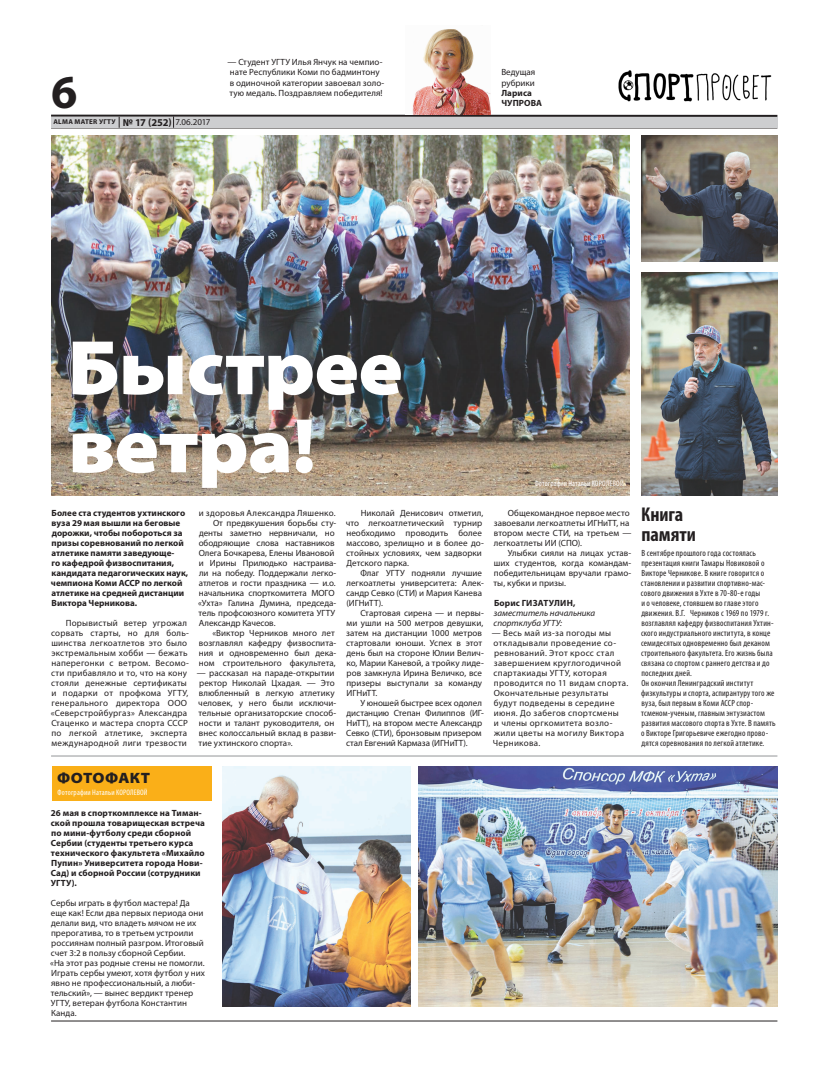
<style>
.page{position:relative;width:820px;height:1078px;background:#fff}
.page>*{position:absolute;margin:0;border:0;box-sizing:border-box;transform-origin:0 0}
.t1{font:900 semi-expanded 78px/78px "Myriad Pro";letter-spacing:-.01em;color:#fff}
.t2{font:700 47.4px "Myriad Pro";color:#231f20}
.t3{font:700 condensed 20px/20px "Myriad Pro";letter-spacing:-.005em;color:#231f20}
.t4{font:900 semi-expanded 15px "Myriad Pro";letter-spacing:.02em;color:#231f20}
.t5{font:9px/10px "Myriad Pro";letter-spacing:.005em;color:#231f20}
.t6{font:condensed 9px/10px "Myriad Pro";letter-spacing:.015em;color:#231f20}
.t7{font:700 9px/10px "Myriad Pro";letter-spacing:.005em;color:#231f20}
.t8{font:9px/10px "Myriad Pro";letter-spacing:.025em;color:#231f20}
.t9{font:9px/10px "Myriad Pro";letter-spacing:.035em;color:#231f20}
.t10{font:italic 9px/10px "Myriad Pro";color:#231f20}
.t11{font:condensed 8px "Myriad Pro";letter-spacing:.02em;color:#fff}
.t12{font:700 7px "Myriad Pro";letter-spacing:.04em;color:#231f20}
.s1{font-size:10.5px}
.s2{font-weight:400;font-size:9px}
</style>
<div class="page">
<hr style="left:51px;top:128px;width:726px;height:1px;background:#231f20">
<hr style="left:51px;top:115px;width:726px;height:2px;background:#231f20">
<div style="left:51px;top:117px;width:726px;height:11px;background:#cdced0"></div>
<svg style="left:173px;top:116px;width:1px;height:12px"></svg>
<hr style="left:51px;top:1020px;width:726px;height:1px;background:#231f20">
<img style="left:412px;top:29px;width:78px;height:85px">
<img style="left:618px;top:70px;width:154px;height:32px">
<div style="left:52px;top:765px;width:159px;height:35px;background:#faaf18"></div>
<img style="left:51px;top:135px;width:578px;height:360px">
<img style="left:641px;top:135px;width:136px;height:126px">
<img style="left:641px;top:273px;width:136px;height:222px">
<hr style="left:51px;top:755px;width:726px;height:1px;background:#939598">
<img style="left:419px;top:766px;width:358px;height:239px">
<img style="left:223px;top:766px;width:187px;height:239px">
<h2 class="t2" style="left:51px;top:61px;width:28px">6</h2>
<p class="t12" style="left:53px;top:117px;width:158px">ALMA MATER УГТУ <span class="s1">№ 17 (252)</span> <span class="s2">7.06.2017</span></p>
<p class="t5" style="left:227px;top:57px;width:158px">— Студент УГТУ Илья Янчук на чемпио&shy;нате Республики Коми по бадминтону<br>в одиночной категории завоевал золо&shy;тую медаль. Поздравляем победителя!</p>
<p class="t5" style="left:501px;top:67px;width:35px">Ведущая рубрики</p>
<p class="t7" style="left:501px;top:87px;width:42px">Лариса<br>ЧУПРОВА</p>
<h1 class="t1" style="left:68px;top:329px;width:336px">Быстрее ветра!</h1>
<p class="t11" style="left:534px;top:478px;width:90px">Фотографии Натальи КОРОЛЕВОЙ</p>
<p class="t7" style="left:51px;top:507px;width:139px">Более ста студентов ухтинского вуза 29 мая вышли на беговые дорожки, чтобы побороться за призы соревнований по легкой атлетике памяти заведующе-<br>го кафедрой физвоспитания, кандидата педагогических наук, чемпиона Коми АССР по легкой атлетике на средней дистанции<br>Виктора Черникова.</p>
<p class="t8" style="left:51px;top:617px;width:140px;text-indent:15px">Порывистый ветер угрожал сорвать старты, но для боль&shy;шинства легкоатлетов это было экстремальным хобби — бежать наперегонки с ветром. Весомо&shy;сти прибавляло и то, что на кону стояли денежные сертификаты и подарки от профкома УГТУ, генерального директора ООО «Северстройбургаз» Александра<br>Стаценко и мастера спорта СССР по легкой атлетике, эксперта международной лиги трезвости</p>
<p class="t8" style="left:199px;top:507px;width:138px">и здоровья Александра Ляшенко.</p>
<p class="t5" style="left:213px;top:517px;width:125px">От предвкушения борьбы сту-</p>
<p class="t5" style="left:199px;top:527px;width:137px">денты заметно нервничали, но</p>
<p class="t5" style="left:198px;top:537px;width:137px">ободряющие слова наставников</p>
<p class="t5" style="left:199px;top:547px;width:137px">Олега Бочкарева, Елены Ивановой</p>
<p class="t5" style="left:199px;top:557px;width:139px">и Ирины Прилюдько настраива-</p>
<p class="t5" style="left:199px;top:567px;width:139px">ли на победу. Поддержали легко-</p>
<p class="t5" style="left:199px;top:577px;width:138px">атлетов и гости праздника — и.о.</p>
<p class="t5" style="left:199px;top:587px;width:137px">начальника спорткомитета МОГО</p>
<p class="t5" style="left:198px;top:597px;width:140px">«Ухта» Галина Думина, председа-</p>
<p class="t5" style="left:198px;top:607px;width:138px">тель профсоюзного комитета УГТУ</p>
<p class="t5" style="left:199px;top:617px;width:78px">Александр Качесов.</p>
<p class="t5" style="left:212px;top:627px;width:124px">«Виктор Черников много лет</p>
<p class="t5" style="left:199px;top:637px;width:139px">возглавлял кафедру физвоспита-</p>
<p class="t5" style="left:199px;top:647px;width:139px">ния и одновременно был дека-</p>
<p class="t5" style="left:199px;top:657px;width:138px">ном строительного факультета,</p>
<p class="t5" style="left:197px;top:667px;width:141px">— рассказал на параде-открытии ректор Николай Цхадая. — Это влюбленный в легкую атлетику человек, у него были исключи&shy;тельные организаторские способ&shy;ности и талант руководителя, он внес колоссальный вклад в разви&shy;тие ухтинского спорта».</p>
<p class="t5" style="left:345px;top:507px;width:139px;text-indent:15px">Николай Денисович отметил, что легкоатлетический турнир необходимо проводить более массово, зрелищно и в более до&shy;стойных условиях, чем задворки<br>Детского парка.</p>
<p class="t5" style="left:346px;top:567px;width:139px;text-indent:14px">Флаг УГТУ подняли лучшие легкоатлеты университета: Алек&shy;сандр Севко (СТИ) и Мария Канева (ИГНиТТ).</p>
<p class="t5" style="left:346px;top:607px;width:139px;text-indent:14px">Стартовая сирена — и первы&shy;ми ушли на 500 метров девушки, затем на дистанции 1000 метров стартовали юноши. Успех в этот день был на стороне Юлии Велич&shy;ко, Марии Каневой, а тройку лиде&shy;ров замкнула Ирина Величко, все призеры выступали за команду<br>ИГНиТТ.</p>
<p class="t5" style="left:346px;top:697px;width:139px;text-indent:14px">У юношей быстрее всех одолел дистанцию Степан Филиппов (ИГ-<br>НиТТ), на втором месте Александр<br>Севко (СТИ), бронзовым призером стал Евгений Кармаза (ИГНиТТ).</p>
<p class="t5" style="left:493px;top:507px;width:139px;text-indent:14px">Общекомандное первое место завоевали легкоатлеты ИГНиТТ, на втором месте СТИ, на третьем — легкоатлеты ИИ (СПО).</p>
<p class="t5" style="left:493px;top:547px;width:139px;text-align:justify;text-indent:14px">Улыбки сияли на лицах устав&shy;ших студентов, когда командам&shy;победительницам вручали грамо&shy;ты, кубки и призы.</p>
<p class="t7" style="left:494px;top:597px;width:83px">Борис ГИЗАТУЛИН,</p>
<p class="t10" style="left:493px;top:607px;width:103px">заместитель начальника спортклуба УГТУ:</p>
<p class="t9" style="left:491px;top:627px;width:138px">— Весь май из-за погоды мы откладывали проведение со&shy;ревнований. Этот кросс стал завершением круглогодичной спартакиады УГТУ, которая проводится по 11 видам спорта.<br>Окончательные результаты будут подведены в середине июня. До забегов спортсмены<br>и члены оргкомитета возло&shy;жили цветы на могилу Виктора<br>Черникова.</p>
<h3 class="t4" style="left:57px;top:769px;width:95px">ФОТОФАКТ</h3>
<p class="t11" style="left:58px;top:787px;width:91px">Фотографии Натальи КОРОЛЕВОЙ</p>
<p class="t7" style="left:51px;top:807px;width:156px">26 мая в спорткомплексе на Тиман&shy;ской прошла товарищеская встреча по мини-футболу среди сборной<br>Сербии (студенты третьего курса технического факультета «Михайло<br>Пупин» Университета города Нови-<br>Сад) и сборной России (сотрудники<br>УГТУ).</p>
<p class="t5" style="left:50px;top:897px;width:156px">Сербы играть в футбол мастера! Да еще как! Если два первых периода они делали вид, что владеть мячом не их прерогатива, то в третьем устроили россиянам полный разгром. Итоговый счет 3:2 в пользу сборной Сербии.<br>«На этот раз родные стены не помогли.<br>Играть сербы умеют, хотя футбол у них явно не профессиональный, а люби&shy;тельский», — вынес вердикт тренер<br>УГТУ, ветеран футбола Константин<br>Канда.</p>
<h3 class="t3" style="left:641px;top:503px;width:56px">Книга памяти</h3>
<p class="t6" style="left:640px;top:547px;width:136px">В сентябре прошлого года состоялась презентация книги Тамары Новиковой о Викторе Черникове. В книге говорится о становлении и развитии спортивно-мас&shy;сового движения в Ухте в 70-80-е годы<br>и о человеке, стоявшем во главе этого движения. В.Г. Черников с 1969 по 1979 г. возглавлял кафедру физвоспитания Ухтин&shy;ского индустриального института, в конце семидесятых одновременно был деканом строительного факультета. Его жизнь была связана со спортом с раннего детства и до последних дней.<br>Он окончил Ленинградский институт физкультуры и спорта, аспирантуру того же вуза, был первым в Коми АССР спор&shy;тсменом-ученым, главным энтузиастом развития массового спорта в Ухте. В память о Викторе Григорьевиче ежегодно прово&shy;дятся соревнования по легкой атлетике.</p>
</div>
